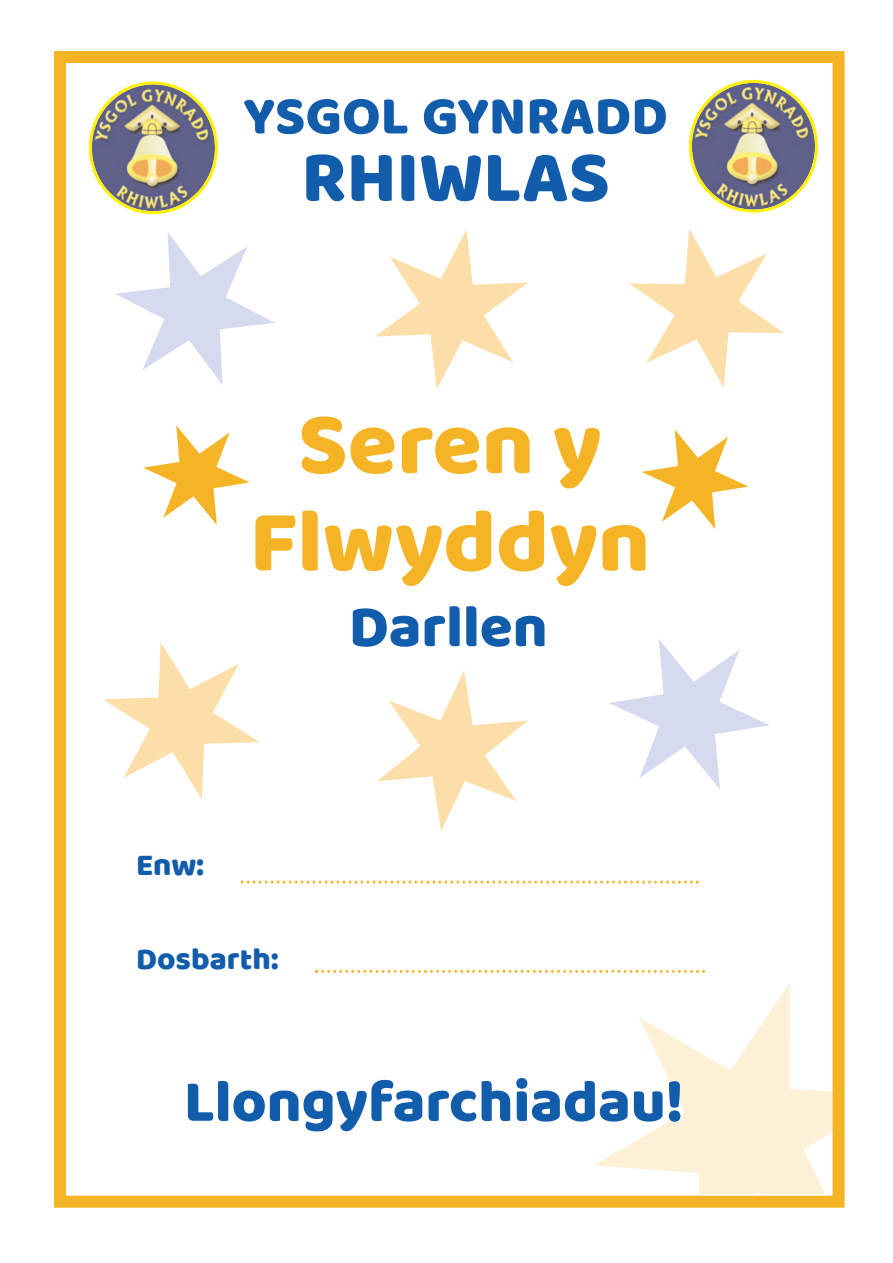
<style>
.page{position:relative;width:893px;height:1263px;background:#fff}
.page>*{position:absolute;margin:0;border:0;box-sizing:border-box;transform-origin:0 0}
.t1{font:90px/97.5px "Baloo";color:#f4b426;text-align:center}
.t2{font:74.25px "Baloo";color:#115cab}
.t3{font:60px "Baloo";color:#115cab}
.t4{font:54.9px "Baloo";color:#115cab}
.t5{font:31.5px "Baloo";color:#115cab}
</style>
<div class="page">
<svg style="left:594px;top:983px;width:237px;height:211px"></svg>
<div style="left:54px;top:51px;width:790px;height:1157px;border:12px solid #f4b426"></div>
<svg style="left:689px;top:80px;width:129px;height:133px"></svg>
<svg style="left:89px;top:81px;width:129px;height:133px"></svg>
<svg style="left:115px;top:232px;width:160px;height:152px"></svg>
<svg style="left:629px;top:229px;width:155px;height:159px"></svg>
<svg style="left:375px;top:230px;width:153px;height:159px"></svg>
<svg style="left:609px;top:639px;width:160px;height:150px"></svg>
<svg style="left:103px;top:642px;width:157px;height:157px"></svg>
<svg style="left:377px;top:671px;width:151px;height:160px"></svg>
<svg style="left:642px;top:429px;width:106px;height:100px"></svg>
<svg style="left:143px;top:425px;width:107px;height:100px"></svg>
<svg style="left:241px;top:881px;width:458px;height:3px"></svg>
<svg style="left:315px;top:970px;width:390px;height:3px"></svg>
<p class="t4" style="left:243px;top:82px;width:426px">YSGOL GYNRADD</p>
<p class="t2" style="left:301px;top:132px;width:310px">RHIWLAS</p>
<h1 class="t1" style="left:250px;top:393px;width:402px">Seren y<br>Flwyddyn</h1>
<p class="t3" style="left:349px;top:590px;width:200px">Darllen</p>
<p class="t5" style="left:136px;top:846px;width:70px">Enw:</p>
<p class="t5" style="left:136px;top:940px;width:144px">Dosbarth:</p>
<p class="t3" style="left:184px;top:1065px;width:501px">Llongyfarchiadau!</p>
</div>
